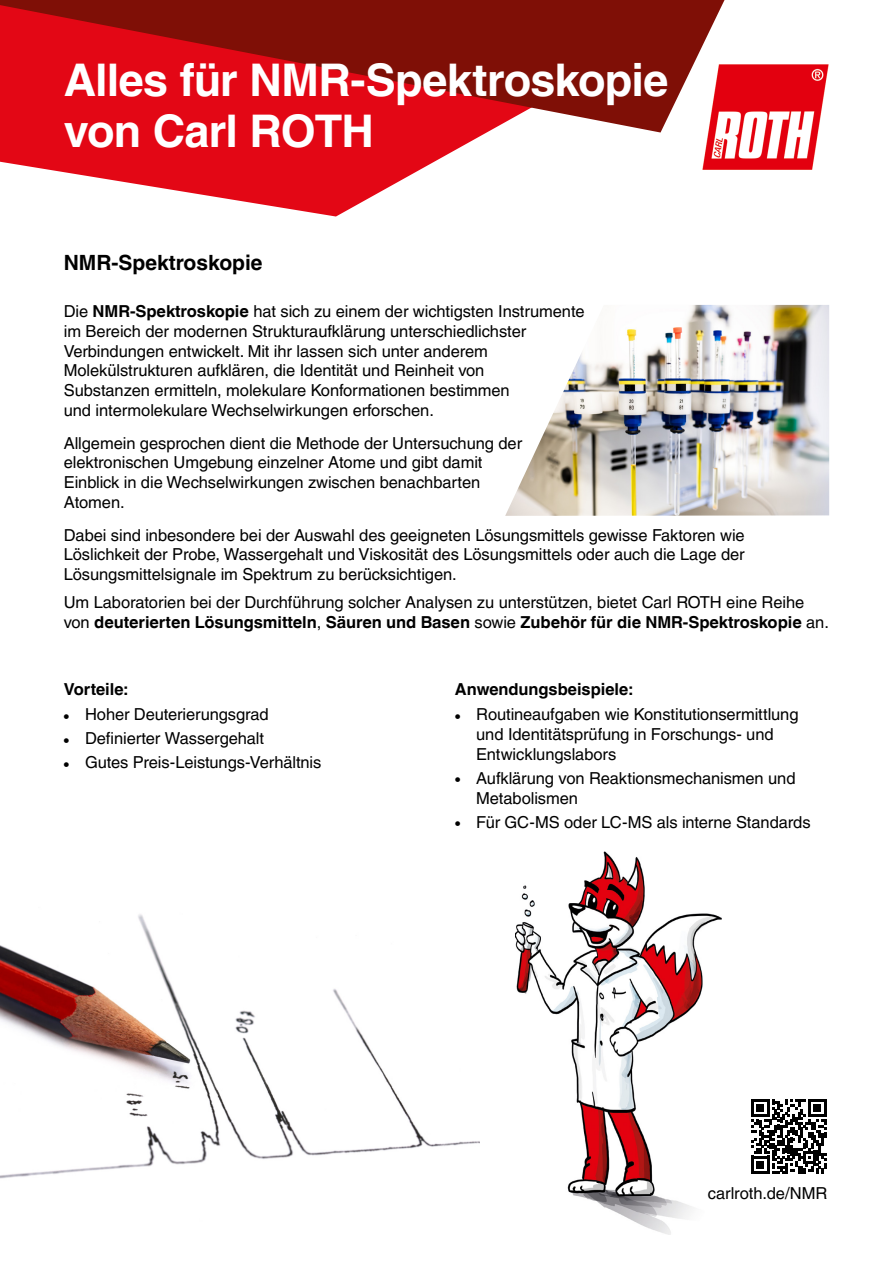
<style>
.page{position:relative;width:893px;height:1263px;background:#fff}
.page>*{position:absolute;margin:0;border:0;box-sizing:border-box;transform-origin:0 0}
.t1{font:700 45px/51px "Helvetica LT Pro";letter-spacing:-.015em;color:#fff}
.t2{font:700 21px "Helvetica LT Pro";color:#000}
.t3{font:16.5px/19.8px "Helvetica LT Pro";letter-spacing:-.005em;color:#000}
.t4{font:700 16.5px "Helvetica World";letter-spacing:-.005em;color:#000}
.t5{font:700 16.5px "Helvetica LT Pro";letter-spacing:-.005em;color:#000}
.s1{font-family:"Helvetica World";font-weight:700}
.s2{font-family:"Helvetica LT Pro";font-weight:400}
</style>
<div class="page">
<img style="left:516px;top:851px;width:206px;height:383px">
<img style="left:724px;top:64px;width:105px;height:106px">
<svg style="left:0;top:133px;width:724px;height:83px"></svg>
<svg style="left:0;top:0;width:724px;height:133px;background:#b1191b"></svg>
<img style="left:0;top:914px;width:480px;height:265px">
<img style="left:505px;top:305px;width:324px;height:211px">
<svg style="left:751px;top:1099px;width:75px;height:75px"></svg>
<h1 class="t1" style="left:64px;top:55px;width:606px">Alles für NMR-Spektroskopie von Carl ROTH</h1>
<p class="t2" style="left:64px;top:250px;width:200px">NMR-Spektroskopie</p>
<p class="t3" style="left:64px;top:301px;width:522px">Die <span class="s1">NMR-Spektroskopie</span> hat sich zu einem der wichtigsten Instrumente im Bereich der modernen Strukturaufklärung unterschiedlichster Verbindungen entwickelt. Mit ihr lassen sich unter anderem Molekülstrukturen aufklären, die Identität und Reinheit von<br>Substanzen ermitteln, molekulare Konformationen bestimmen<br>und intermolekulare Wechselwirkungen erforschen.</p>
<p class="t3" style="left:64px;top:433px;width:460px">Allgemein gesprochen dient die Methode der Untersuchung der elektronischen Umgebung einzelner Atome und gibt damit Einblick in die Wechselwirkungen zwischen benachbarten Atomen.</p>
<p class="t3" style="left:64px;top:525px;width:682px;text-align:justify">Dabei sind inbesondere bei der Auswahl des geeigneten Lösungsmittels gewisse Faktoren wie Löslichkeit der Probe, Wassergehalt und Viskosität des Lösungsmittels oder auch die Lage der Lösungsmittelsignale im Spektrum zu berücksichtigen.</p>
<p class="t3" style="left:64px;top:593px;width:742px">Um Laboratorien bei der Durchführung solcher Analysen zu unterstützen, bietet Carl ROTH eine Reihe</p>
<p class="t4" style="left:64px;top:613px;width:767px"><span class="s2">von</span> deuterierten Lösungsmitteln<span class="s2">,</span> Säuren und Basen <span class="s2">sowie</span> Zubehör für die NMR-Spektroskopie <span class="s2">an.</span></p>
<p class="t5" style="left:64px;top:679px;width:66px">Vorteile:</p>
<p class="t3" style="left:64px;top:704px;width:206px"><sub>•</sub> Hoher Deuterierungsgrad</p>
<p class="t3" style="left:64px;top:728px;width:202px"><sub>•</sub> Definierter Wassergehalt</p>
<p class="t3" style="left:64px;top:752px;width:259px"><sub>•</sub> Gutes Preis-Leistungs-Verhältnis</p>
<p class="t5" style="left:455px;top:679px;width:180px">Anwendungsbeispiele:</p>
<p class="t3" style="left:476px;top:704px;width:324px;text-indent:-21px"><sub>•</sub> Routineaufgaben wie Konstitutionsermittlung und Identitätsprüfung in Forschungs- und<br>Entwicklungslabors</p>
<p class="t3" style="left:476px;top:768px;width:321px;text-indent:-21px"><sub>•</sub> Aufklärung von Reaktionsmechanismen und<br>Metabolismen</p>
<p class="t3" style="left:455px;top:812px;width:357px"><sub>•</sub> Für GC-MS oder LC-MS als interne Standards</p>
<p class="t3" style="left:708px;top:1183px;width:121px">carlroth.de/NMR</p>
</div>
